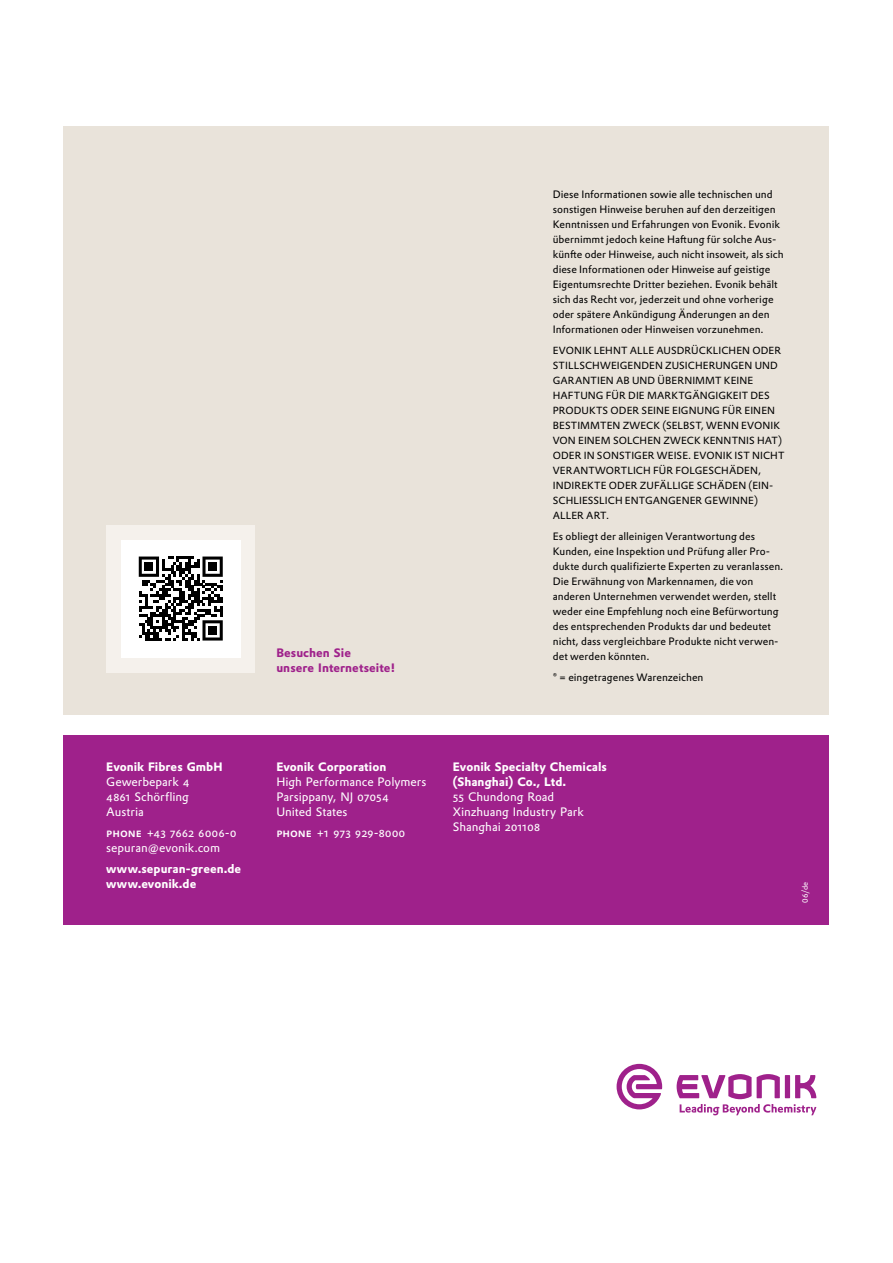
<style>
.page{position:relative;width:893px;height:1263px;background:#fff}
.page>*{position:absolute;margin:0;border:0;box-sizing:border-box;transform-origin:0 0}
.t1{font:12px/15px "Evonik Prokyon";color:#fff}
.t2{font:700 12px/15px "Evonik Prokyon";color:#fff}
.t3{font:700 12px/15px "Evonik Prokyon";letter-spacing:.005em;color:#9f218b}
.t4{font:10.5px/15px "Evonik Prokyon";letter-spacing:.005em;color:#000}
.t5{font:10.2px/15px "Evonik Prokyon";letter-spacing:.01em;color:#000}
.t6{font:7.5px "Evonik Prokyon";color:#fff}
.s1{font-weight:500}
</style>
<div class="page">
<div style="left:64px;top:126px;width:765px;height:588px;background:#e9e3da"></div>
<div style="left:64px;top:735px;width:765px;height:189px;background:#9f218b"></div>
<svg style="left:677px;top:1074px;width:139px;height:41px"></svg>
<svg style="left:617px;top:1064px;width:45px;height:45px"></svg>
<div style="left:106px;top:525px;width:149px;height:147px;background:#f5f1ec"></div>
<div style="left:121px;top:540px;width:119px;height:117px;background:#fff"></div>
<svg style="left:139px;top:556px;width:84px;height:84px"></svg>
<div style="left:208px;top:562px;width:9px;height:9px;background:#000"></div>
<div style="left:145px;top:562px;width:8px;height:9px;background:#000"></div>
<div style="left:208px;top:626px;width:9px;height:9px;background:#000"></div>
<p class="t2" style="left:106px;top:758px;width:118px">Evonik Fibres GmbH</p>
<p class="t1" style="left:106px;top:774px;width:85px;text-align:justify">Gewerbepark 4<br>4861 Schörfling Austria</p>
<p class="t1" style="left:106px;top:825px;width:132px"><span class="s1">phone</span> +43 7662 6006-0 sepuran@evonik.com</p>
<p class="t2" style="left:106px;top:860px;width:137px">www.sepuran-green.de www.evonik.de</p>
<p class="t3" style="left:276px;top:644px;width:120px">Besuchen Sie<br>unsere Internetseite!</p>
<p class="t4" style="left:553px;top:186px;width:232px">Diese Informationen sowie alle technischen und sonstigen Hinweise beruhen auf den derzeitigen Kenntnissen und Erfahrungen von Evonik. Evonik übernimmt jedoch keine Haftung für solche Aus&shy;künfte oder Hinweise, auch nicht insoweit, als sich diese Informationen oder Hinweise auf geistige Eigentumsrechte Dritter beziehen. Evonik behält sich das Recht vor, jederzeit und ohne vorherige oder spätere Ankündigung Änderungen an den Informationen oder Hinweisen vorzunehmen.</p>
<p class="t5" style="left:553px;top:342px;width:233px">EVONIK LEHNT ALLE AUSDRÜCKLICHEN ODER STILLSCHWEIGENDEN ZUSICHERUNGEN UND GARANTIEN AB UND ÜBERNIMMT KEINE HAFTUNG FÜR DIE MARKTGÄNGIGKEIT DES PRODUKTS ODER SEINE EIGNUNG FÜR EINEN BESTIMMTEN ZWECK (SELBST, WENN EVONIK VON EINEM SOLCHEN ZWECK KENNTNIS HAT)<br>ODER IN SONSTIGER WEISE. EVONIK IST NICHT VERANTWORTLICH FÜR FOLGESCHÄDEN, INDIREKTE ODER ZUFÄLLIGE SCHÄDEN (EIN-SCHLIESSLICH ENTGANGENER GEWINNE)<br>ALLER ART.</p>
<p class="t4" style="left:553px;top:528px;width:232px">Es obliegt der alleinigen Verantwortung des Kunden, eine Inspektion und Prüfung aller Pro&shy;dukte durch qualifizierte Experten zu veranlassen.<br>Die Erwähnung von Markennamen, die von anderen Unternehmen verwendet werden, stellt weder eine Empfehlung noch eine Befürwortung des entsprechenden Produkts dar und bedeutet nicht, dass vergleichbare Produkte nicht verwen&shy;det werden könnten.</p>
<p class="t4" style="left:553px;top:669px;width:152px">® = eingetragenes Warenzeichen</p>
<p class="t2" style="left:276px;top:758px;width:111px">Evonik Corporation</p>
<p class="t1" style="left:276px;top:774px;width:152px">High Performance Polymers<br>Parsippany, NJ 07054<br>United States</p>
<p class="t1" style="left:276px;top:825px;width:131px"><span class="s1">phone</span> +1 973 929-8000</p>
<p class="t2" style="left:453px;top:758px;width:156px">Evonik Specialty Chemicals (Shanghai) Co., Ltd.</p>
<p class="t1" style="left:453px;top:789px;width:132px">55 Chundong Road<br>Xinzhuang Industry Park<br>Shanghai 201108</p>
<p class="t6" style="left:799px;top:903px;width:23px;rotate:-90deg">06/de</p>
</div>
